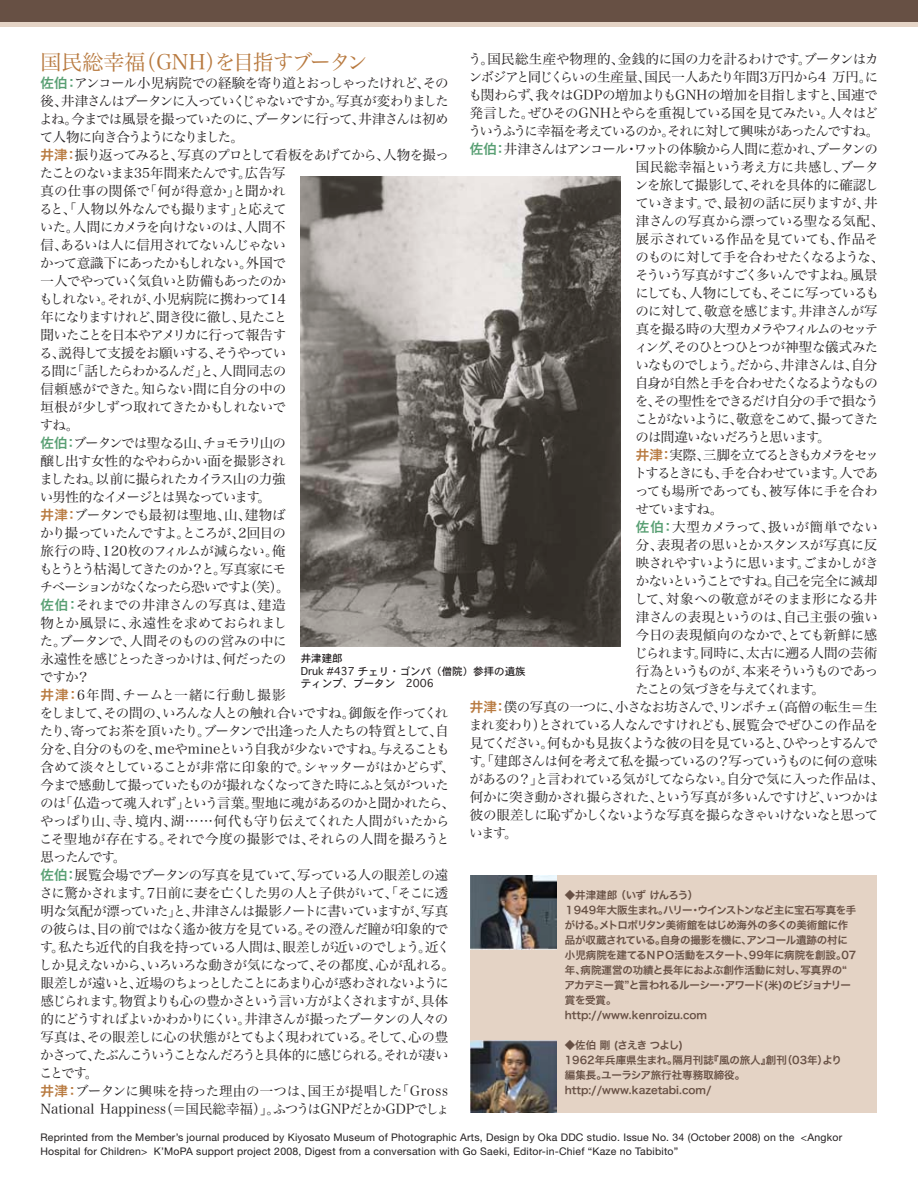
<style>
.page{position:relative;width:918px;height:1188px;background:#fff}
.page>*{position:absolute;margin:0;border:0;box-sizing:border-box;transform-origin:0 0}
.t1{font:21px "Hira Min Pro W3";letter-spacing:-.045em;color:#b87a40}
.t2{font:13.5px/18px "Hira Min Pro W3";letter-spacing:-.065em;color:#231f20}
.t3{font:13.5px "Hira Min Pro W3";letter-spacing:-.04em;color:#231f20}
.t4{font:13.5px "Hira Min Pro W3";letter-spacing:-.105em;color:#231f20}
.t5{font:13.5px "Hira Min Pro W3";letter-spacing:-.03em;color:#231f20}
.t6{font:13.5px "Hira Min Pro W3";letter-spacing:-.1em;color:#231f20}
.t7{font:13.5px "Hira Min Pro W3";letter-spacing:-.09em;color:#231f20}
.t8{font:13.5px "Hira Min Pro W3";letter-spacing:-.035em;color:#231f20}
.t9{font:13.5px "Hira Min Pro W3";letter-spacing:-.025em;color:#231f20}
.t10{font:13.5px "Hira Min Pro W3";letter-spacing:-.115em;color:#231f20}
.t11{font:13.5px "Hira Min Pro W3";letter-spacing:-.13em;color:#231f20}
.t12{font:13.5px "Hira Min Pro W3";letter-spacing:-.125em;color:#231f20}
.t13{font:13.5px "Hira Min Pro W3";letter-spacing:-.155em;color:#231f20}
.t14{font:13.5px "Hira Min Pro W3";letter-spacing:-.085em;color:#231f20}
.t15{font:13.5px "Hira Min Pro W3";letter-spacing:-.11em;color:#231f20}
.t16{font:13.5px "Hira Min Pro W3";letter-spacing:-.045em;color:#231f20}
.t17{font:13.5px "Hira Min Pro W3";letter-spacing:-.02em;color:#231f20}
.t18{font:13.5px "Hira Min Pro W3";letter-spacing:.005em;color:#231f20}
.t19{font:13.5px "Hira Min Pro W3";letter-spacing:-.135em;color:#231f20}
.t20{font:10.5px/13.5px "Helvetica Neue";letter-spacing:.02em;color:#231f20}
.t21{font:10.5px/15px "Hira Kaku Pro W6";letter-spacing:-.02em;color:#675044}
.t22{font:10.5px/15px "Hira Kaku Pro W6";color:#675044}
.t23{font:10.5px/12.8px "Osaka";color:#231f20}
.s1{font-family:"Hira Kaku Pro W6";color:#589f73}
.s2{font-family:"Hira Kaku Pro W6";color:#b87a40}
</style>
<div class="page">
<div style="left:0;top:0;width:918px;height:27px;background:#e4d3c5"></div>
<div style="left:0;top:0;width:918px;height:22px;background:#675044"></div>
<div style="left:470px;top:875px;width:407px;height:238px;background:#e4d3c5"></div>
<img style="left:470px;top:876px;width:86px;height:73px">
<img style="left:470px;top:1041px;width:86px;height:72px">
<img style="left:301px;top:177px;width:320px;height:469px">
<h1 class="t1" style="left:40px;top:44px;width:329px">国民総幸福（GNH）を目指すブータン</h1>
<p class="t2" style="left:39px;top:73px;width:418px"><span class="s1">佐伯：</span>アンコール小児病院での経験を寄り道とおっしゃったけれど、その後、井津さんはブータンに入っていくじゃないですか。写真が変わりましたよね。今までは風景を撮っていたのに、ブータンに行って、井津さんは初めて人物に向き合うようになりました。<br><span class="s2">井津：</span>振り返ってみると、写真のプロとして看板をあげてから、人物を撮ったことのないまま35年間来たんです。広告写<br>真の仕事の関係で「何が得意か」と聞かれ<br>ると、「人物以外なんでも撮ります」と応えて<br>いた。人間にカメラを向けないのは、人間不<br>信、あるいは人に信用されてないんじゃない<br>かって意識下にあったかもしれない。外国で<br>一人でやっていく気負いと防備もあったのか<br>もしれない。それが、小児病院に携わって14<br>年になりますけれど、聞き役に徹し、見たこと<br>聞いたことを日本やアメリカに行って報告す<br>る、説得して支援をお願いする、そうやってい<br>る間に「話したらわかるんだ」と、人間同志の<br>信頼感ができた。知らない間に自分の中の<br>垣根が少しずつ取れてきたかもしれないで<br>すね。<br><span class="s1">佐伯：</span>ブータンでは聖なる山、チョモラリ山の<br>醸し出す女性的なやわらかい面を撮影され<br>ましたね。以前に撮られたカイラス山の力強<br>い男性的なイメージとは異なっています。<br><span class="s2">井津：</span>ブータンでも最初は聖地、山、建物ば<br>かり撮っていたんですよ。ところが、2回目の<br>旅行の時、120枚のフィルムが減らない。俺<br>もとうとう枯渇してきたのか？と。写真家にモ<br>チベーションがなくなったら恐いですよ（笑）。<br><span class="s1">佐伯：</span>それまでの井津さんの写真は、建造<br>物とか風景に、永遠性を求めておられまし<br>た。ブータンで、人間そのものの営みの中に<br>永遠性を感じとったきっかけは、何だったの<br>ですか？<br><span class="s2">井津：</span>6年間、チームと一緒に行動し撮影<br>をしまして、その間の、いろんな人との触れ合いですね。御飯を作ってくれたり、寄ってお茶を頂いたり。ブータンで出逢った人たちの特質として、自分を、自分のものを、meやmineという自我が少ないですね。与えることも含めて淡々としていることが非常に印象的で。シャッターがはかどらず、今まで感動して撮っていたものが撮れなくなってきた時にふと気がついたのは「仏造って魂入れず」という言葉。聖地に魂があるのかと聞かれたら、やっぱり山、寺、境内、湖……何代も守り伝えてくれた人間がいたからこそ聖地が存在する。それで今度の撮影では、それらの人間を撮ろうと思ったんです。<br><span class="s1">佐伯：</span>展覧会場でブータンの写真を見ていて、写っている人の眼差しの遠さに驚かされます。7日前に妻を亡くした男の人と子供がいて、「そこに透明な気配が漂っていた」と、井津さんは撮影ノートに書いていますが、写真の彼らは、目の前ではなく遙か彼方を見ている。その澄んだ瞳が印象的です。私たち近代的自我を持っている人間は、眼差しが近いのでしょう。近くしか見えないから、いろいろな動きが気になって、その都度、心が乱れる。眼差しが遠いと、近場のちょっとしたことにあまり心が惑わされないように感じられます。物質よりも心の豊かさという言い方がよくされますが、具体的にどうすればよいかわかりにくい。井津さんが撮ったブータンの人々の写真は、その眼差しに心の状態がとてもよく現われている。そして、心の豊かさって、たぶんこういうことなんだろうと具体的に感じられる。それが凄いことです。<br><span class="s2">井津：</span>ブータンに興味を持った理由の一つは、国王が提唱した「Gross<br>National Happiness（＝国民総幸福）」。ふつうはGNPだとかGDPでしょ</p>
<p class="t3" style="left:468px;top:47px;width:412px">う。国民総生産や物理的、金銭的に国の力を計るわけです。ブータンはカ</p>
<p class="t2" style="left:469px;top:67px;width:411px">ンボジアと同じくらいの生産量、国民一人あたり年間3万円から4 万円。に</p>
<p class="t3" style="left:469px;top:83px;width:411px">も関わらず、我々はGDPの増加よりもGNHの増加を目指しますと、国連で</p>
<p class="t7" style="left:470px;top:101px;width:410px">発言した。ぜひそのGNHとやらを重視している国を見てみたい。人々はど</p>
<p class="t6" style="left:468px;top:119px;width:412px">ういうふうに幸福を考えているのか。それに対して興味があったんですね。</p>
<p class="t2" style="left:470px;top:139px;width:410px"><span class="s1">佐伯：</span>井津さんはアンコール・ワットの体験から人間に惹かれ、ブータンの</p>
<p class="t9" style="left:636px;top:155px;width:244px">国民総幸福という考え方に共感し、ブータ</p>
<p class="t2" style="left:635px;top:175px;width:245px">ンを旅して撮影して、それを具体的に確認し</p>
<p class="t2" style="left:635px;top:193px;width:244px">ていきます。で、最初の話に戻りますが、井</p>
<p class="t16" style="left:636px;top:209px;width:250px">津さんの写真から漂っている聖なる気配、</p>
<p class="t8" style="left:636px;top:227px;width:244px">展示されている作品を見ていても、作品そ</p>
<p class="t14" style="left:636px;top:245px;width:250px">のものに対して手を合わせたくなるような、</p>
<p class="t6" style="left:635px;top:263px;width:244px">そういう写真がすごく多いんですよね。風景</p>
<p class="t11" style="left:635px;top:281px;width:245px">にしても、人物にしても、そこに写っているも</p>
<p class="t2" style="left:636px;top:301px;width:244px">のに対して、敬意を感じます。井津さんが写</p>
<p class="t4" style="left:636px;top:317px;width:244px">真を撮る時の大型カメラやフィルムのセッテ</p>
<p class="t2" style="left:635px;top:337px;width:245px">ィング、そのひとつひとつが神聖な儀式みた</p>
<p class="t2" style="left:635px;top:355px;width:244px">いなものでしょう。だから、井津さんは、自分</p>
<p class="t4" style="left:635px;top:371px;width:244px">自身が自然と手を合わせたくなるようなもの</p>
<p class="t2" style="left:635px;top:391px;width:245px">を、その聖性をできるだけ自分の手で損なう</p>
<p class="t12" style="left:635px;top:407px;width:245px">ことがないように、敬意をこめて、撮ってきた</p>
<p class="t7" style="left:636px;top:425px;width:197px">のは間違いないだろうと思います。</p>
<p class="t13" style="left:636px;top:443px;width:245px"><span class="s2">井津：</span>実際、三脚を立てるときもカメラをセッ</p>
<p class="t4" style="left:634px;top:461px;width:246px">トするときにも、手を合わせています。人であ</p>
<p class="t17" style="left:635px;top:479px;width:244px">っても場所であっても、被写体に手を合わ</p>
<p class="t2" style="left:636px;top:499px;width:89px">せていますね。</p>
<p class="t18" style="left:636px;top:515px;width:243px"><span class="s1">佐伯：</span>大型カメラって、扱いが簡単でない</p>
<p class="t9" style="left:636px;top:533px;width:243px">分、表現者の思いとかスタンスが写真に反</p>
<p class="t2" style="left:636px;top:553px;width:244px">映されやすいように思います。ごまかしがき</p>
<p class="t2" style="left:636px;top:571px;width:243px">かないということですね。自己を完全に滅却</p>
<p class="t5" style="left:634px;top:587px;width:244px">して、対象への敬意がそのまま形になる井</p>
<p class="t5" style="left:636px;top:605px;width:243px">津さんの表現というのは、自己主張の強い</p>
<p class="t5" style="left:636px;top:623px;width:243px">今日の表現傾向のなかで、とても新鮮に感</p>
<p class="t8" style="left:635px;top:641px;width:244px">じられます。同時に、太古に遡る人間の芸術</p>
<p class="t15" style="left:636px;top:659px;width:244px">行為というものが、本来そういうものであっ</p>
<p class="t19" style="left:635px;top:677px;width:191px">たことの気づきを与えてくれます。</p>
<p class="t2" style="left:470px;top:697px;width:409px"><span class="s2">井津：</span>僕の写真の一つに、小さなお坊さんで、リンポチェ（高僧の転生＝生</p>
<p class="t2" style="left:469px;top:715px;width:411px">まれ変わり）とされている人なんですけれども、展覧会でぜひこの作品を</p>
<p class="t10" style="left:470px;top:731px;width:410px">見てください。何もかも見抜くような彼の目を見ていると、ひやっとするんで</p>
<p class="t2" style="left:469px;top:751px;width:410px">す。「建郎さんは何を考えて私を撮っているの？写っていうものに何の意味</p>
<p class="t2" style="left:469px;top:769px;width:416px">があるの？」と言われている気がしてならない。自分で気に入った作品は、</p>
<p class="t2" style="left:470px;top:787px;width:410px">何かに突き動かされ撮らされた、という写真が多いんですけど、いつかは</p>
<p class="t2" style="left:470px;top:805px;width:410px">彼の眼差しに恥ずかしくないような写真を撮らなきゃいけないなと思って</p>
<p class="t2" style="left:469px;top:823px;width:50px">います。</p>
<p class="t23" style="left:301px;top:652px;width:227px">井津建郎　<br>Druk #437 チェリ・ゴンパ（僧院）参拝の遺族ティンプ、ブータン　2006</p>
<p class="t21" style="left:564px;top:887px;width:294px">◆井津建郎 （いず けんろう）<br>１949年大阪生まれ。ハリー・ウインストンなど主に宝石写真を手がける。メトロポリタン美術館をはじめ海外の多くの美術館に作品が収蔵されている。自身の撮影を機に、アンコール遺跡の村に小児病院を建てるＮＰＯ活動をスタート、99年に病院を創設。07年、病院運営の功績と長年におよぶ創作活動に対し、写真界の“アカデミー賞”と言われるルーシー・アワード(米)のビジョナリー賞を受賞。　<br>http://www.kenroizu.com</p>
<p class="t22" style="left:565px;top:1037px;width:279px">◆佐伯 剛 (さえき つよし)<br>1962年兵庫県生まれ。隔月刊誌『風の旅人』創刊（03年）より編集長。ユーラシア旅行社専務取締役。http://www.kazetabi.com/</p>
<p class="t20" style="left:40px;top:1131px;width:803px">Reprinted from the Member’s journal produced by Kiyosato Museum of Photographic Arts, Design by Oka DDC studio. Issue No. 34 (October 2008) on the &lt;Angkor<br>Hospital for Children&gt; K’MoPA support project 2008, Digest from a conversation with Go Saeki, Editor-in-Chief “Kaze no Tabibito”</p>
</div>
